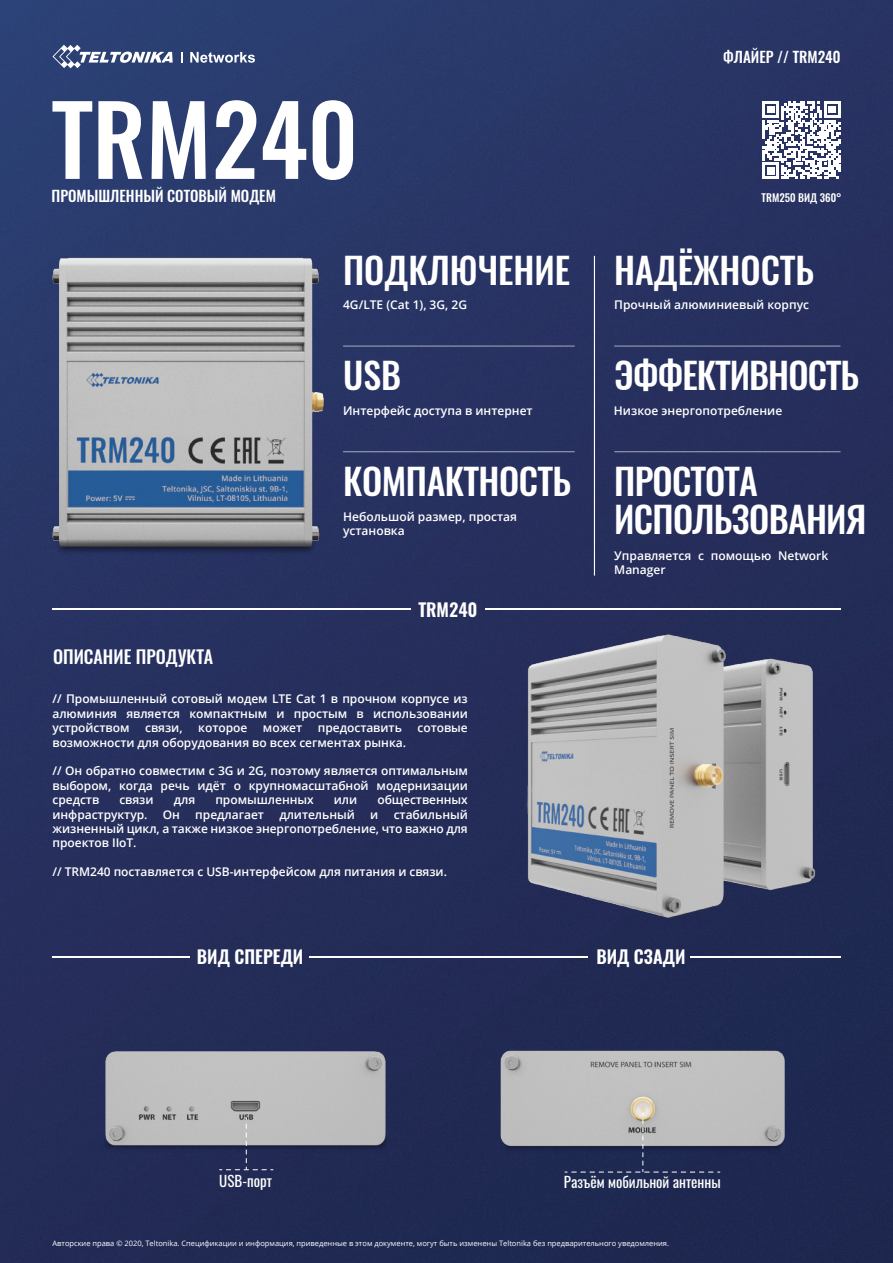
<style>
.page{position:relative;width:893px;height:1263px;background:#fff}
.page>*{position:absolute;margin:0;border:0;box-sizing:border-box;transform-origin:0 0}
.t1{font:500 96px "Oswald";color:#fff}
.t2{font:500 36px/37.5px "Oswald";letter-spacing:-.015em;color:#fff}
.t3{font:600 18px "Oswald";color:#fff}
.t4{font:500 18px "Oswald";color:#fff}
.t5{font:500 15px "Oswald";color:#fff}
.t6{font:15px "Oswald";color:#fff}
.t7{font:600 12px/14.4px "Open Sans";letter-spacing:-.005em;color:#fff;text-align:justify}
.t8{font:500 10.65px "Oswald";color:#fff}
.t9{font:7.5px "Open Sans";color:#fff}
</style>
<div class="page">
<img style="left:0;top:0;width:893px;height:1263px">
<hr style="left:52px;top:608px;width:359px;height:1px;background:#fff">
<svg style="left:53px;top:45px;width:120px;height:23px"></svg>
<svg style="left:181px;top:52px;width:2px;height:11px"></svg>
<svg style="left:190px;top:52px;width:65px;height:11px"></svg>
<hr style="left:594px;top:256px;width:1px;height:320px;background:#fff">
<hr style="left:343px;top:346px;width:232px;height:1px;background:#fff">
<hr style="left:343px;top:451px;width:232px;height:1px;background:#fff">
<hr style="left:614px;top:346px;width:226px;height:1px;background:#fff">
<hr style="left:614px;top:451px;width:226px;height:1px;background:#fff">
<svg style="left:763px;top:101px;width:77px;height:78px"></svg>
<img style="left:34px;top:885px;width:380px;height:378px">
<img style="left:414px;top:860px;width:462px;height:403px">
<img style="left:0;top:182px;width:405px;height:427px">
<img style="left:449px;top:552px;width:428px;height:428px">
<svg style="left:565px;top:1113px;width:155px;height:60px;background:#777b8b"></svg>
<svg style="left:220px;top:1117px;width:53px;height:53px;background:#777a8d"></svg>
<h1 class="t1" style="left:52px;top:73px;width:307px">TRM240</h1>
<p class="t5" style="left:52px;top:186px;width:226px">ПРОМЫШЛЕННЫЙ СОТОВЫЙ МОДЕМ</p>
<p class="t5" style="left:723px;top:46px;width:119px">ФЛАЙЕР // TRM240</p>
<p class="t8" style="left:762px;top:190px;width:81px">TRM250 ВИД 360°</p>
<h2 class="t2" style="left:343px;top:252px;width:473px">ПОДКЛЮЧЕНИЕ НАДЁЖНОСТЬ</h2>
<p class="t7" style="left:343px;top:298px;width:125px">4G/LTE (Cat 1), 3G, 2G</p>
<h2 class="t2" style="left:343px;top:358px;width:59px">USB</h2>
<p class="t7" style="left:614px;top:298px;width:196px">Прочный алюминиевый корпус</p>
<h2 class="t2" style="left:614px;top:358px;width:247px">ЭФФЕКТИВНОСТЬ</h2>
<p class="t7" style="left:343px;top:403px;width:191px">Интерфейс доступа в интернет</p>
<p class="t7" style="left:614px;top:403px;width:170px">Низкое энергопотребление</p>
<h2 class="t2" style="left:343px;top:463px;width:230px">КОМПАКТНОСТЬ</h2>
<p class="t7" style="left:343px;top:509px;width:176px">Небольшой размер, простая установка</p>
<h3 class="t3" style="left:418px;top:597px;width:60px">TRM240</h3>
<h3 class="t4" style="left:53px;top:644px;width:162px">ОПИСАНИЕ ПРОДУКТА</h3>
<p class="t7" style="left:52px;top:692px;width:417px">// Промышленный сотовый модем LTE Cat 1 в прочном корпусе из алюминия является компактным и простым в использовании устройством</p>
<p class="t7" style="left:145px;top:720px;width:39px">связи,</p>
<p class="t7" style="left:198px;top:720px;width:51px">которое</p>
<p class="t7" style="left:263px;top:720px;width:41px">может</p>
<p class="t7" style="left:318px;top:720px;width:85px">предоставить</p>
<p class="t7" style="left:418px;top:720px;width:52px">сотовые</p>
<p class="t7" style="left:52px;top:735px;width:355px">возможности для оборудования во всех сегментах рынка.</p>
<p class="t7" style="left:52px;top:764px;width:417px">// Он обратно совместим с 3G и 2G, поэтому является оптимальным выбором, когда речь идёт о крупномасштабной модернизации средств</p>
<p class="t7" style="left:119px;top:792px;width:36px">связи</p>
<p class="t7" style="left:174px;top:792px;width:23px">для</p>
<p class="t7" style="left:215px;top:792px;width:100px">промышленных</p>
<p class="t7" style="left:334px;top:792px;width:25px">или</p>
<p class="t7" style="left:377px;top:792px;width:92px">общественных</p>
<p class="t7" style="left:52px;top:807px;width:97px">инфраструктур.</p>
<p class="t7" style="left:163px;top:807px;width:19px">Он</p>
<p class="t7" style="left:195px;top:807px;width:70px">предлагает</p>
<p class="t7" style="left:279px;top:807px;width:77px">длительный</p>
<p class="t7" style="left:370px;top:807px;width:10px">и</p>
<p class="t7" style="left:52px;top:807px;width:417px;text-indent:341px">стабильный жизненный цикл, а также низкое энергопотребление, что важно для проектов IIoT.</p>
<p class="t7" style="left:52px;top:864px;width:396px">// TRM240 поставляется с USB-интерфейсом для питания и связи.</p>
<h2 class="t2" style="left:614px;top:463px;width:254px">ПРОСТОТА<br>ИСПОЛЬЗОВАНИЯ</h2>
<p class="t7" style="left:614px;top:548px;width:215px">Управляется с помощью Network<br>Manager</p>
<h3 class="t3" style="left:197px;top:944px;width:108px">ВИД СПЕРЕДИ</h3>
<h3 class="t3" style="left:596px;top:944px;width:90px">ВИД СЗАДИ</h3>
<p class="t6" style="left:219px;top:1168px;width:54px">USB-порт</p>
<p class="t6" style="left:564px;top:1169px;width:158px">Разъём мобильной антенны</p>
<p class="t9" style="left:52px;top:1238px;width:618px">Авторские права © 2020, Teltonika. Спецификации и информация, приведенные в этом документе, могут быть изменены Teltonika без предварительного уведомления.</p>
</div>
